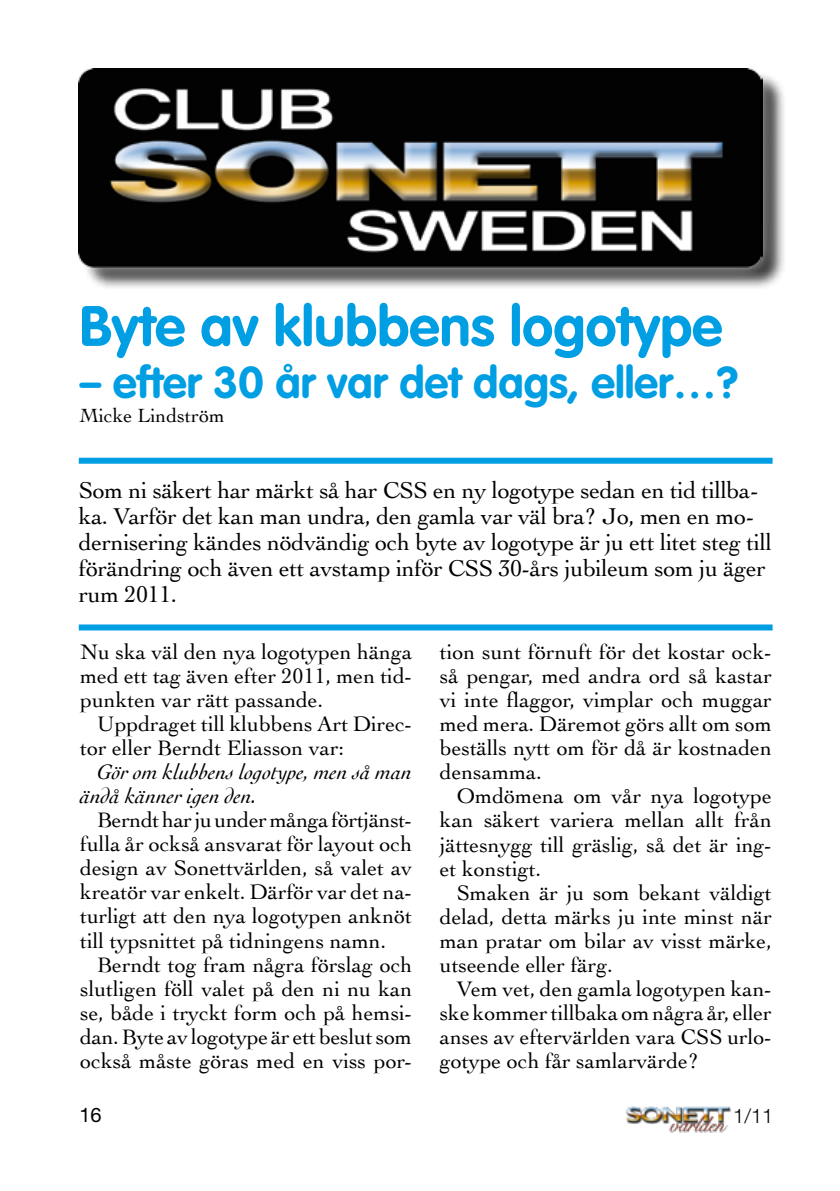
<style>
.page{position:relative;width:840px;height:1191px;background:#fff}
.page>*{position:absolute;margin:0;border:0;box-sizing:border-box;transform-origin:0 0}
.t1{font:700 56px "VAG Rounded";color:#009ee3}
.t2{font:700 44px "VAG Rounded";color:#009ee3}
.t3{font:24px/26px "Cochin";letter-spacing:-.015em;color:#000}
.t4{font:22px/24px "Cochin";color:#000;text-align:justify}
.t5{font:italic 22px/24px "Cochin";color:#000}
.t6{font:20px "Cochin";color:#000}
.t7{font:300 20px "Helvetica Neue";color:#000}
.t8{font:20px "Helvetica Neue";color:#000}
</style>
<div class="page">
<img style="left:626px;top:1106px;width:104px;height:27px">
<div style="left:79px;top:458px;width:693px;height:6px;background:#009ee3"></div>
<div style="left:79px;top:624px;width:693px;height:6px;background:#009ee3"></div>
<div style="left:82px;top:71px;width:704px;height:220px;background:#000;opacity:.75"></div>
<div style="left:66px;top:55px;width:707px;height:224px;background:#fff;opacity:.75"></div>
<img style="left:79px;top:68px;width:682px;height:199px">
<h1 class="t1" style="left:79px;top:293px;width:644px">Byte av klubbens logotype</h1>
<h2 class="t2" style="left:79px;top:356px;width:659px">– efter 30 år var det dags, eller…?</h2>
<p class="t6" style="left:79px;top:404px;width:146px">Micke Lindström</p>
<p class="t3" style="left:79px;top:477px;width:694px">Som ni säkert har märkt så har CSS en ny logotype sedan en tid tillba&shy;ka. Varför det kan man undra, den gamla var väl bra? Jo, men en mo&shy;dernisering kändes nödvändig och byte av logotype är ju ett litet steg till förändring och även ett avstamp inför CSS 30-års jubileum som ju äger rum 2011.</p>
<p class="t4" style="left:80px;top:640px;width:333px">Nu ska väl den nya logotypen hänga med ett tag även efter 2011, men tid&shy;punkten var rätt passande.</p>
<p class="t4" style="left:80px;top:712px;width:333px;text-indent:17px">Uppdraget till klubbens Art Direc&shy;tor eller Berndt Eliasson var:</p>
<p class="t5" style="left:80px;top:760px;width:333px;text-indent:17px">Gör om klubbens logotype, men så man ändå känner igen den.</p>
<p class="t4" style="left:80px;top:808px;width:333px;text-indent:17px">Berndt har ju under många förtjänst&shy;fulla år också ansvarat för layout och design av Sonettvärlden, så valet av kreatör var enkelt. Därför var det na&shy;turligt att den nya logotypen anknöt till typsnittet på tidningens namn.</p>
<p class="t4" style="left:80px;top:952px;width:333px;text-indent:17px">Berndt tog fram några förslag och slutligen föll valet på den ni nu kan se, både i tryckt form och på hemsi&shy;dan. Byte av logotype är ett beslut som också måste göras med en viss por-</p>
<p class="t4" style="left:439px;top:640px;width:333px">tion sunt förnuft för det kostar ock&shy;så pengar, med andra ord så kastar vi inte flaggor, vimplar och muggar med mera. Däremot görs allt om som beställs nytt om för då är kostnaden densamma.</p>
<p class="t4" style="left:439px;top:784px;width:333px;text-indent:17px">Omdömena om vår nya logotype kan säkert variera mellan allt från jättesnygg till gräslig, så det är ing&shy;et konstigt.</p>
<p class="t4" style="left:439px;top:880px;width:333px;text-indent:17px">Smaken är ju som bekant väldigt delad, detta märks ju inte minst när man pratar om bilar av visst märke, utseende eller färg.</p>
<p class="t4" style="left:439px;top:976px;width:333px;text-indent:17px">Vem vet, den gamla logotypen kan&shy;ske kommer tillbaka om några år, eller anses av eftervärlden vara CSS urlo&shy;gotype och får samlarvärde?</p>
<p class="t8" style="left:79px;top:1102px;width:24px">16</p>
<p class="t7" style="left:732px;top:1103px;width:42px">1/11</p>
</div>
